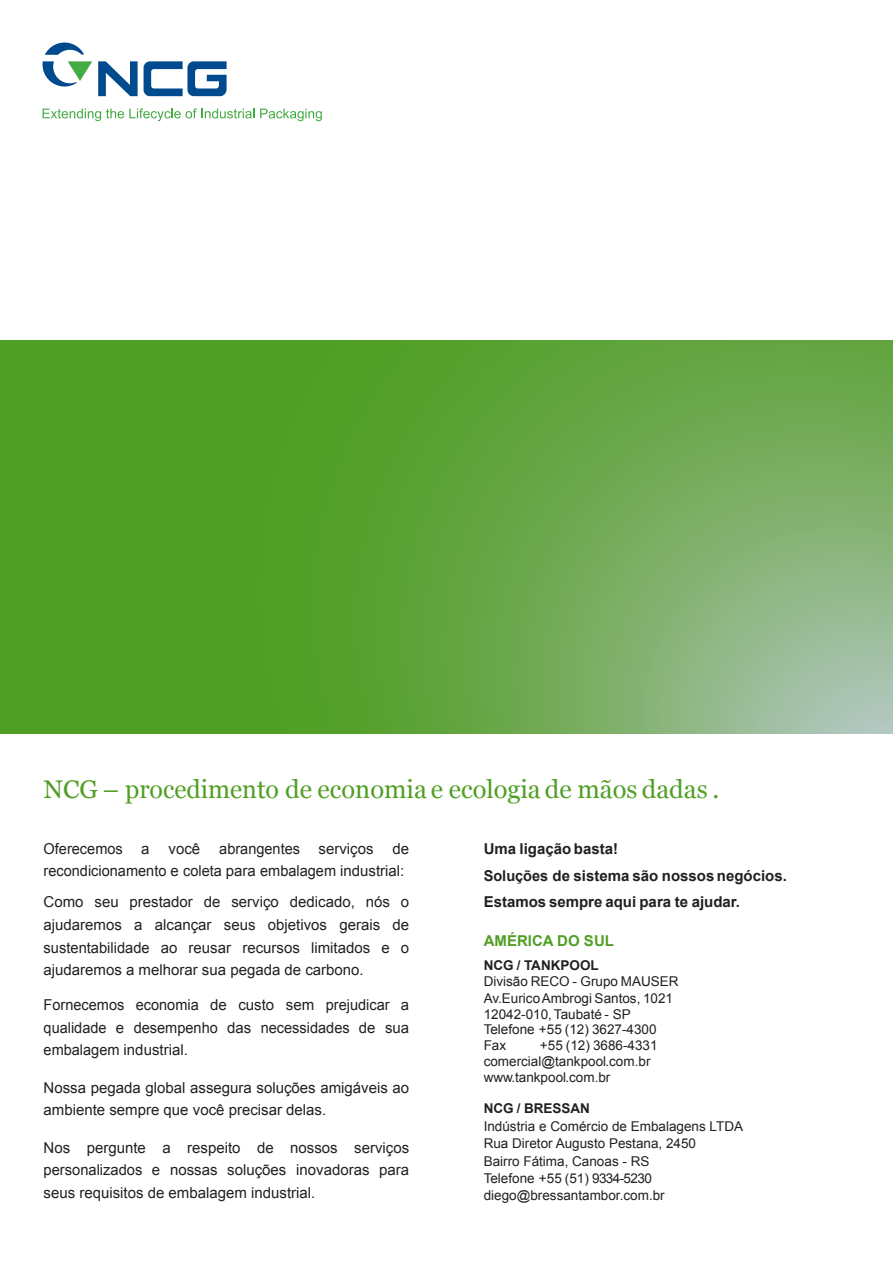
<style>
.page{position:relative;width:893px;height:1263px;background:#fff}
.page>*{position:absolute;margin:0;border:0;box-sizing:border-box;transform-origin:0 0}
.t1{font:25.5px "Georgia";color:#509f24}
.t2{font:15px/22.5px "Arial";color:#231f20;text-align:justify}
.t3{font:700 15px "Arial";color:#231f20}
.t4{font:700 15px "Arial";color:#509f24}
.t5{font:13.5px "Arial";color:#231f20}
.t6{font:700 13.5px "Arial";color:#231f20}
</style>
<div class="page">
<img style="left:0;top:340px;width:893px;height:393px">
<svg style="left:43px;top:108px;width:211px;height:13px"></svg>
<svg style="left:260px;top:109px;width:62px;height:12px"></svg>
<svg style="left:98px;top:61px;width:40px;height:35px"></svg>
<svg style="left:144px;top:61px;width:83px;height:35px"></svg>
<svg style="left:43px;top:43px;width:49px;height:44px"></svg>
<p class="t1" style="left:44px;top:774px;width:677px">NCG – procedimento de economia e ecologia de mãos dadas .</p>
<p class="t3" style="left:484px;top:839px;width:136px">Uma ligação basta!</p>
<p class="t3" style="left:484px;top:865px;width:305px">Soluções de sistema são nossos negócios.</p>
<p class="t3" style="left:484px;top:892px;width:258px">Estamos sempre aqui para te ajudar.</p>
<p class="t2" style="left:44px;top:838px;width:108px">Oferecemos a</p>
<p class="t2" style="left:169px;top:838px;width:33px">você</p>
<p class="t2" style="left:219px;top:838px;width:156px">abrangentes serviços</p>
<p class="t2" style="left:44px;top:838px;width:367px;text-indent:349px">de recondicionamento e coleta para embalagem industrial:</p>
<p class="t2" style="left:44px;top:891px;width:367px">Como seu prestador de serviço dedicado, nós o ajudaremos a alcançar seus objetivos gerais de sustentabilidade ao reusar recursos limitados e o ajudaremos a melhorar sua pegada de carbono.</p>
<p class="t2" style="left:44px;top:994px;width:367px">Fornecemos economia de custo sem prejudicar a qualidade e desempenho das necessidades de sua embalagem industrial.</p>
<p class="t2" style="left:44px;top:1076px;width:367px">Nossa pegada global assegura soluções amigáveis ao ambiente sempre que você precisar delas.</p>
<p class="t2" style="left:44px;top:1136px;width:367px">Nos pergunte a respeito de nossos serviços personalizados e nossas soluções inovadoras para seus requisitos de embalagem industrial.</p>
<p class="t4" style="left:484px;top:931px;width:132px">AMÉRICA DO SUL</p>
<p class="t6" style="left:484px;top:956px;width:117px">NCG / TANKPOOL</p>
<p class="t5" style="left:484px;top:973px;width:196px">Divisão RECO - Grupo MAUSER</p>
<p class="t5" style="left:484px;top:989px;width:191px">Av.Eurico Ambrogi Santos, 1021</p>
<p class="t5" style="left:484px;top:1005px;width:148px">12042-010, Taubaté - SP</p>
<p class="t5" style="left:484px;top:1021px;width:174px">Telefone +55 (12) 3627-4300</p>
<p class="t5" style="left:484px;top:1037px;width:24px">Fax</p>
<p class="t5" style="left:540px;top:1037px;width:119px">+55 (12) 3686-4331</p>
<p class="t5" style="left:484px;top:1052px;width:168px">comercial@tankpool.com.br</p>
<p class="t5" style="left:484px;top:1068px;width:128px">www.tankpool.com.br</p>
<p class="t6" style="left:484px;top:1099px;width:108px">NCG / BRESSAN</p>
<p class="t5" style="left:484px;top:1117px;width:261px">Indústria e Comércio de Embalagens LTDA</p>
<p class="t5" style="left:484px;top:1135px;width:214px">Rua Diretor Augusto Pestana, 2450</p>
<p class="t5" style="left:484px;top:1152px;width:167px">Bairro Fátima, Canoas - RS</p>
<p class="t5" style="left:484px;top:1169px;width:170px">Telefone +55 (51) 9334-5230</p>
<p class="t5" style="left:484px;top:1186px;width:183px">diego@bressantambor.com.br</p>
</div>
